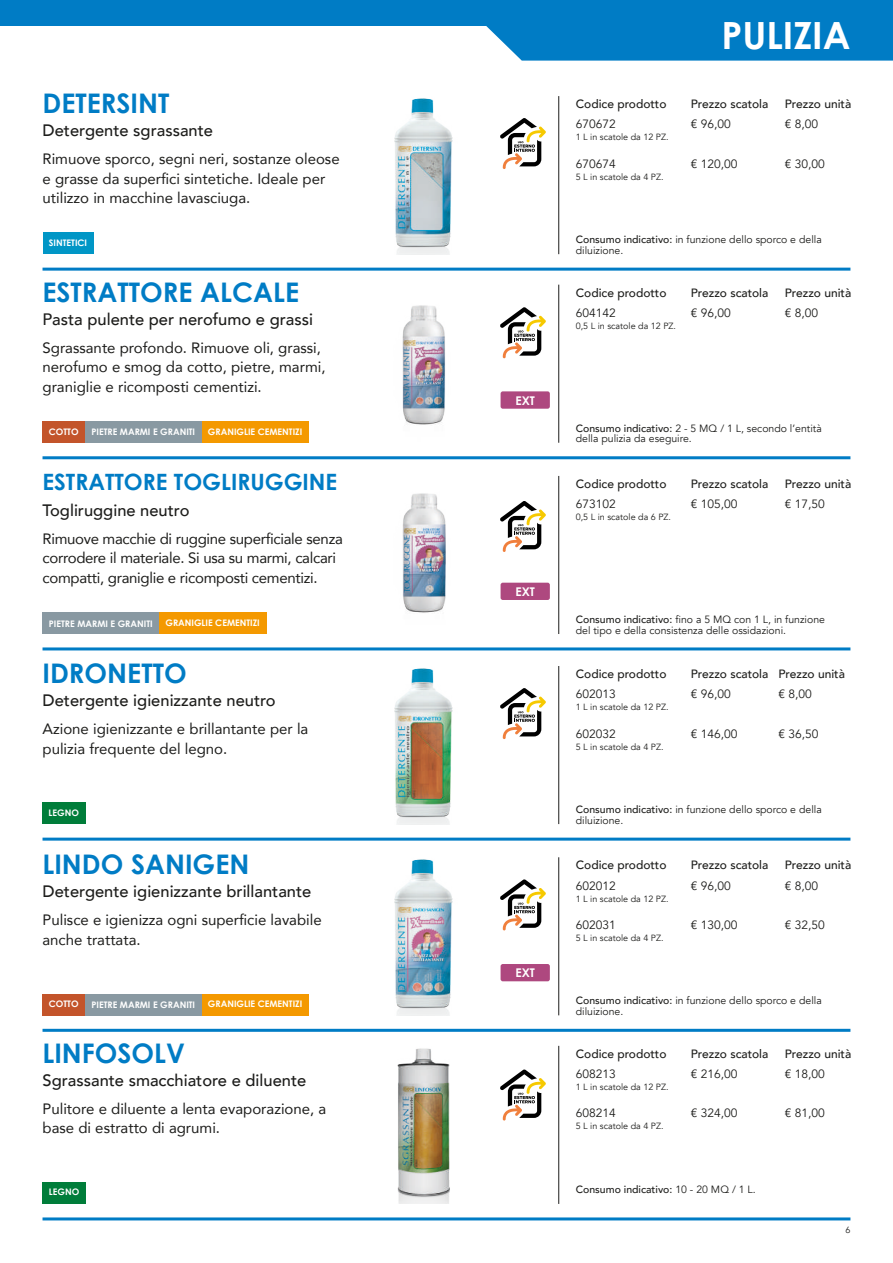
<style>
.page{position:relative;width:893px;height:1263px;background:#fff}
.page>*{position:absolute;margin:0;border:0;box-sizing:border-box;transform-origin:0 0}
.t1{font:700 37.5px "Century Gothic";color:#fff}
.t2{font:700 27px "Century Gothic";color:#007cc5}
.t3{font:700 22.5px "Century Gothic";color:#007cc5}
.t4{font:500 16.5px "Avenir";color:#1d1d1b}
.t5{font:15px/19.5px "Avenir";color:#1d1d1b}
.t6{font:15px/19.5px "Avenir";letter-spacing:-.02em;color:#1d1d1b}
.t7{font:500 12px "Avenir";color:#1d1d1b}
.t8{font:12px "Avenir";color:#1d1d1b}
.t9{font:700 12px "Century Gothic";color:#fff}
.t10{font:10.5px/10.5px "Avenir";color:#1d1d1b}
.t11{font:500 10.5px "Avenir";color:#1d1d1b}
.t12{font:9px "Avenir";color:#1d1d1b}
.t13{font:700 9px "Century Gothic";color:#fff}
.s1{font-weight:500}
.s2{font-weight:400}
</style>
<div class="page">
<svg style="left:486px;top:26px;width:407px;height:35px"></svg>
<div style="left:0;top:0;width:893px;height:26px;background:#007cc5"></div>
<hr style="left:43px;top:268px;width:807px;height:3px;background:#007cc5">
<img style="left:394px;top:98px;width:59px;height:156px">
<hr style="left:558px;top:96px;width:1px;height:158px;background:#1d1d1b">
<hr style="left:43px;top:838px;width:807px;height:3px;background:#007cc5">
<img style="left:394px;top:668px;width:59px;height:156px">
<hr style="left:558px;top:666px;width:1px;height:158px;background:#1d1d1b">
<div style="left:42px;top:803px;width:43px;height:21px;background:#007d3a"></div>
<div style="left:43px;top:1182px;width:43px;height:21px;background:#007d3a"></div>
<hr style="left:43px;top:456px;width:807px;height:3px;background:#007cc5">
<img style="left:402px;top:305px;width:43px;height:120px">
<hr style="left:558px;top:285px;width:1px;height:158px;background:#1d1d1b">
<div style="left:501px;top:391px;width:49px;height:18px;background:#ae487f;border-radius:2px"></div>
<hr style="left:43px;top:647px;width:807px;height:3px;background:#007cc5">
<hr style="left:43px;top:1029px;width:807px;height:3px;background:#007cc5">
<img style="left:394px;top:859px;width:59px;height:156px">
<hr style="left:558px;top:857px;width:1px;height:158px;background:#1d1d1b">
<div style="left:501px;top:964px;width:49px;height:17px;background:#ae487f;border-radius:2px"></div>
<hr style="left:43px;top:1217px;width:807px;height:3px;background:#007cc5">
<img style="left:397px;top:1048px;width:53px;height:156px">
<hr style="left:558px;top:1046px;width:1px;height:158px;background:#1d1d1b">
<img style="left:402px;top:493px;width:44px;height:120px">
<hr style="left:558px;top:476px;width:1px;height:158px;background:#1d1d1b">
<div style="left:501px;top:583px;width:49px;height:17px;background:#ae487f;border-radius:2px"></div>
<div style="left:43px;top:421px;width:42px;height:22px;background:#c3542a"></div>
<div style="left:202px;top:421px;width:107px;height:22px;background:#f49900"></div>
<div style="left:85px;top:421px;width:117px;height:22px;background:#8999a2"></div>
<div style="left:159px;top:613px;width:107px;height:21px;background:#f49900"></div>
<div style="left:43px;top:613px;width:116px;height:21px;background:#8999a2"></div>
<div style="left:43px;top:994px;width:42px;height:21px;background:#c3542a"></div>
<div style="left:202px;top:994px;width:107px;height:21px;background:#f49900"></div>
<div style="left:85px;top:994px;width:117px;height:21px;background:#8999a2"></div>
<div style="left:43px;top:233px;width:51px;height:21px;background:#0096c6"></div>
<svg style="left:500px;top:118px;width:46px;height:51px"></svg>
<svg style="left:500px;top:307px;width:46px;height:51px"></svg>
<svg style="left:500px;top:501px;width:46px;height:51px"></svg>
<svg style="left:500px;top:688px;width:46px;height:51px"></svg>
<svg style="left:500px;top:879px;width:46px;height:51px"></svg>
<svg style="left:500px;top:1069px;width:46px;height:51px"></svg>
<h2 class="t2" style="left:43px;top:83px;width:128px">DETERSINT</h2>
<p class="t4" style="left:43px;top:116px;width:172px">Detergente sgrassante</p>
<p class="t5" style="left:43px;top:149px;width:299px">Rimuove sporco, segni neri, sostanze oleose e grasse da superfici sintetiche. Ideale per utilizzo in macchine lavasciuga.</p>
<p class="t13" style="left:49px;top:236px;width:40px">SINTETICI</p>
<h2 class="t2" style="left:43px;top:271px;width:258px">ESTRATTORE ALCALE</h2>
<p class="t4" style="left:43px;top:305px;width:272px">Pasta pulente per nerofumo e grassi</p>
<p class="t5" style="left:43px;top:337px;width:285px">Sgrassante profondo. Rimuove oli, grassi, nerofumo e smog da cotto, pietre, marmi, graniglie e ricomposti cementizi.</p>
<p class="t13" style="left:49px;top:425px;width:31px">COTTO</p>
<p class="t13" style="left:91px;top:425px;width:105px">PIETRE MARMI E GRANITI</p>
<p class="t13" style="left:208px;top:425px;width:96px">GRANIGLIE CEMENTIZI</p>
<h3 class="t3" style="left:43px;top:464px;width:296px">ESTRATTORE TOGLIRUGGINE</h3>
<p class="t4" style="left:43px;top:496px;width:149px">Togliruggine neutro</p>
<p class="t6" style="left:43px;top:529px;width:302px">Rimuove macchie di ruggine superficiale senza corrodere il materiale. Si usa su marmi, calcari compatti, graniglie e ricomposti cementizi.</p>
<p class="t13" style="left:49px;top:617px;width:105px">PIETRE MARMI E GRANITI</p>
<p class="t13" style="left:165px;top:616px;width:96px">GRANIGLIE CEMENTIZI</p>
<h2 class="t2" style="left:43px;top:653px;width:146px">IDRONETTO</h2>
<p class="t4" style="left:43px;top:686px;width:235px">Detergente igienizzante neutro</p>
<p class="t5" style="left:43px;top:719px;width:267px">Azione igienizzante e brillantante per la pulizia frequente del legno.</p>
<p class="t13" style="left:49px;top:806px;width:32px">LEGNO</p>
<h2 class="t2" style="left:43px;top:844px;width:208px">LINDO SANIGEN</h2>
<p class="t4" style="left:43px;top:877px;width:270px">Detergente igienizzante brillantante</p>
<p class="t5" style="left:43px;top:910px;width:281px">Pulisce e igienizza ogni superficie lavabile anche trattata.</p>
<p class="t13" style="left:49px;top:997px;width:31px">COTTO</p>
<p class="t13" style="left:91px;top:998px;width:105px">PIETRE MARMI E GRANITI</p>
<p class="t13" style="left:208px;top:997px;width:96px">GRANIGLIE CEMENTIZI</p>
<h2 class="t2" style="left:43px;top:1032px;width:144px">LINFOSOLV</h2>
<p class="t4" style="left:43px;top:1066px;width:265px">Sgrassante smacchiatore e diluente</p>
<p class="t5" style="left:43px;top:1098px;width:285px">Pulitore e diluente a lenta evaporazione, a base di estratto di agrumi.</p>
<p class="t13" style="left:49px;top:1185px;width:32px">LEGNO</p>
<p class="t9" style="left:515px;top:391px;width:21px">EXT</p>
<p class="t9" style="left:515px;top:582px;width:21px">EXT</p>
<p class="t9" style="left:515px;top:964px;width:21px">EXT</p>
<p class="t7" style="left:576px;top:94px;width:92px">Codice prodotto</p>
<p class="t8" style="left:576px;top:117px;width:42px">670672</p>
<p class="t12" style="left:576px;top:132px;width:94px">1 L in scatole da 12 PZ.</p>
<p class="t8" style="left:576px;top:156px;width:42px">670674</p>
<p class="t12" style="left:576px;top:171px;width:89px">5 L in scatole da 4 PZ.</p>
<h1 class="t1" style="left:721px;top:7px;width:130px">PULIZIA</h1>
<p class="t7" style="left:691px;top:94px;width:79px">Prezzo scatola</p>
<p class="t8" style="left:691px;top:117px;width:42px">€ 96,00</p>
<p class="t8" style="left:691px;top:156px;width:48px">€ 120,00</p>
<p class="t7" style="left:785px;top:94px;width:68px">Prezzo unità</p>
<p class="t8" style="left:785px;top:117px;width:35px">€ 8,00</p>
<p class="t8" style="left:785px;top:156px;width:42px">€ 30,00</p>
<p class="t10" style="left:576px;top:235px;width:248px"><span class="s1">Consumo indicativo:</span> in funzione dello sporco e della diluizione.</p>
<p class="t7" style="left:576px;top:282px;width:92px">Codice prodotto</p>
<p class="t8" style="left:576px;top:306px;width:42px">604142</p>
<p class="t12" style="left:576px;top:320px;width:102px">0,5 L in scatole da 12 PZ.</p>
<p class="t7" style="left:691px;top:282px;width:79px">Prezzo scatola</p>
<p class="t8" style="left:691px;top:306px;width:42px">€ 96,00</p>
<p class="t7" style="left:785px;top:282px;width:68px">Prezzo unità</p>
<p class="t8" style="left:785px;top:306px;width:35px">€ 8,00</p>
<p class="t10" style="left:576px;top:423px;width:248px"><span class="s1">Consumo indicativo:</span> 2 - 5 MQ / 1 L, secondo l’entità della pulizia da eseguire.</p>
<p class="t7" style="left:576px;top:473px;width:92px">Codice prodotto</p>
<p class="t8" style="left:576px;top:497px;width:42px">673102</p>
<p class="t12" style="left:576px;top:512px;width:97px">0,5 L in scatole da 6 PZ.</p>
<p class="t7" style="left:691px;top:473px;width:79px">Prezzo scatola</p>
<p class="t8" style="left:691px;top:497px;width:48px">€ 105,00</p>
<p class="t7" style="left:785px;top:473px;width:68px">Prezzo unità</p>
<p class="t8" style="left:785px;top:497px;width:42px">€ 17,50</p>
<p class="t10" style="left:576px;top:614px;width:251px"><span class="s1">Consumo indicativo:</span> fino a 5 MQ con 1 L, in funzione del tipo e della consistenza delle ossidazioni.</p>
<p class="t7" style="left:576px;top:663px;width:92px">Codice prodotto</p>
<p class="t8" style="left:576px;top:687px;width:42px">602013</p>
<p class="t12" style="left:576px;top:702px;width:94px">1 L in scatole da 12 PZ.</p>
<p class="t8" style="left:576px;top:726px;width:42px">602032</p>
<p class="t12" style="left:576px;top:741px;width:89px">5 L in scatole da 4 PZ.</p>
<p class="t7" style="left:691px;top:663px;width:79px">Prezzo scatola</p>
<p class="t8" style="left:691px;top:687px;width:42px">€ 96,00</p>
<p class="t8" style="left:691px;top:726px;width:48px">€ 146,00</p>
<p class="t7" style="left:778px;top:663px;width:68px">Prezzo unità</p>
<p class="t8" style="left:778px;top:687px;width:35px">€ 8,00</p>
<p class="t8" style="left:778px;top:726px;width:42px">€ 36,50</p>
<p class="t10" style="left:576px;top:804px;width:248px"><span class="s1">Consumo indicativo:</span> in funzione dello sporco e della diluizione.</p>
<p class="t7" style="left:576px;top:855px;width:92px">Codice prodotto</p>
<p class="t8" style="left:576px;top:878px;width:42px">602012</p>
<p class="t12" style="left:576px;top:893px;width:94px">1 L in scatole da 12 PZ.</p>
<p class="t8" style="left:576px;top:917px;width:42px">602031</p>
<p class="t12" style="left:576px;top:932px;width:89px">5 L in scatole da 4 PZ.</p>
<p class="t7" style="left:691px;top:855px;width:79px">Prezzo scatola</p>
<p class="t8" style="left:691px;top:878px;width:42px">€ 96,00</p>
<p class="t8" style="left:691px;top:917px;width:48px">€ 130,00</p>
<p class="t7" style="left:785px;top:855px;width:68px">Prezzo unità</p>
<p class="t8" style="left:785px;top:878px;width:35px">€ 8,00</p>
<p class="t8" style="left:785px;top:917px;width:42px">€ 32,50</p>
<p class="t10" style="left:576px;top:996px;width:248px"><span class="s1">Consumo indicativo:</span> in funzione dello sporco e della diluizione.</p>
<p class="t7" style="left:576px;top:1043px;width:92px">Codice prodotto</p>
<p class="t8" style="left:576px;top:1067px;width:42px">608213</p>
<p class="t12" style="left:576px;top:1082px;width:94px">1 L in scatole da 12 PZ.</p>
<p class="t8" style="left:576px;top:1106px;width:42px">608214</p>
<p class="t12" style="left:576px;top:1121px;width:89px">5 L in scatole da 4 PZ.</p>
<p class="t7" style="left:691px;top:1043px;width:79px">Prezzo scatola</p>
<p class="t8" style="left:691px;top:1067px;width:48px">€ 216,00</p>
<p class="t8" style="left:691px;top:1106px;width:48px">€ 324,00</p>
<p class="t7" style="left:785px;top:1043px;width:68px">Prezzo unità</p>
<p class="t8" style="left:785px;top:1067px;width:42px">€ 18,00</p>
<p class="t8" style="left:785px;top:1106px;width:42px">€ 81,00</p>
<p class="t11" style="left:576px;top:1180px;width:181px">Consumo indicativo: <span class="s2">10 - 20 MQ / 1 L.</span></p>
<p class="t12" style="left:845px;top:1224px;width:7px">6</p>
</div>
